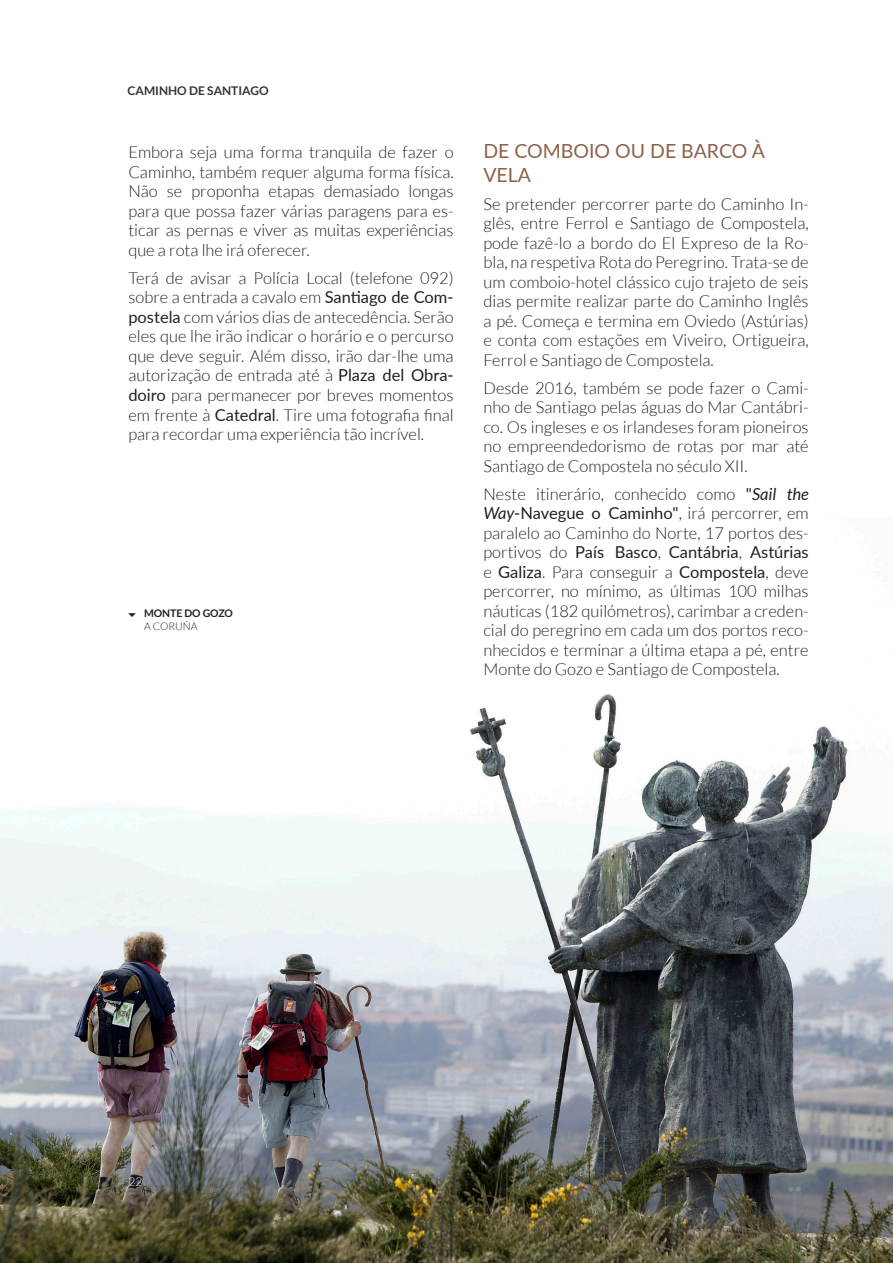
<style>
.page{position:relative;width:893px;height:1263px;background:#fff}
.page>*{position:absolute;margin:0;border:0;box-sizing:border-box;transform-origin:0 0}
.t1{font:19.5px/24px "Lato";color:#8d614a}
.Body{font:300 16.5px/19.5px "Lato";color:#231f20;text-align:justify}
.t2{font:700 12px "Lato";color:#353534}
.t3{font:300 12px "Lato";color:#fff}
.t4{font:700 10.5px "Lato";color:#231f20}
.PIE_ARRIBA{font:300 10.5px "Lato";color:#231f20}
.s1{font-weight:400}
.s2{font-weight:400;font-style:italic}
</style>
<div class="page">
<img style="left:0;top:694px;width:893px;height:569px">
<p class="t2" style="left:128px;top:83px;width:143px">CAMINHO DE SANTIAGO</p>
<p class="Body" style="left:128px;top:143px;width:327px">Embora seja uma forma tranquila de fazer o Caminho, também requer alguma forma física.<br>Não se proponha etapas demasiado longas para que possa fazer várias paragens para es&shy;ticar as pernas e viver as muitas experiências que a rota lhe irá oferecer.</p>
<p class="Body" style="left:128px;top:268px;width:327px">Terá de avisar a Polícia Local (telefone 092) sobre a entrada a cavalo em <span class="s1">Santiago de Com&shy;postela</span> com vários dias de antecedência. Serão eles que lhe irão indicar o horário e o percurso que deve seguir. Além disso, irão dar-lhe uma autorização de entrada até à <span class="s1">Plaza del Obra&shy;doiro</span> para permanecer por breves momentos em frente à <span class="s1">Catedral</span>. Tire uma fotografia final para recordar uma experiência tão incrível.</p>
<p class="t4" style="left:144px;top:607px;width:90px">MONTE DO GOZO</p>
<p class="PIE_ARRIBA" style="left:144px;top:620px;width:55px">A CORUÑA</p>
<h3 class="t1" style="left:483px;top:138px;width:283px">DE COMBOIO OU DE BARCO À<br>VELA</h3>
<p class="Body" style="left:483px;top:194px;width:327px">Se pretender percorrer parte do Caminho In&shy;glês, entre Ferrol e Santiago de Compostela, pode fazê-lo a bordo do El Expreso de la Ro&shy;bla, na respetiva Rota do Peregrino. Trata-se de um comboio-hotel clássico cujo trajeto de seis dias permite realizar parte do Caminho Inglês a pé. Começa e termina em Oviedo (Astúrias) e conta com estações em Viveiro, Ortigueira, Ferrol e Santiago de Compostela.</p>
<p class="Body" style="left:483px;top:378px;width:327px">Desde 2016, também se pode fazer o Cami&shy;nho de Santiago pelas águas do Mar Cantábri&shy;co. Os ingleses e os irlandeses foram pioneiros no empreendedorismo de rotas por mar até Santiago de Compostela no século XII.</p>
<p class="Body" style="left:483px;top:484px;width:327px">Neste itinerário, conhecido como <span class="s1">"</span><span class="s2">Sail the Way</span><span class="s1">-Navegue o Caminho"</span>, irá percorrer, em paralelo ao Caminho do Norte, 17 portos des&shy;portivos do <span class="s1">País Basco</span>, <span class="s1">Cantábria</span>, <span class="s1">Astúrias </span>e <span class="s1">Galiza</span>. Para conseguir a <span class="s1">Compostela</span>, deve percorrer, no mínimo, as últimas 100 milhas náuticas (182 quilómetros), carimbar a creden&shy;cial do peregrino em cada um dos portos reco&shy;nhecidos e terminar a última etapa a pé, entre Monte do Gozo e Santiago de Compostela.</p>
<p class="t3" style="left:128px;top:1175px;width:15px">22</p>
</div>
